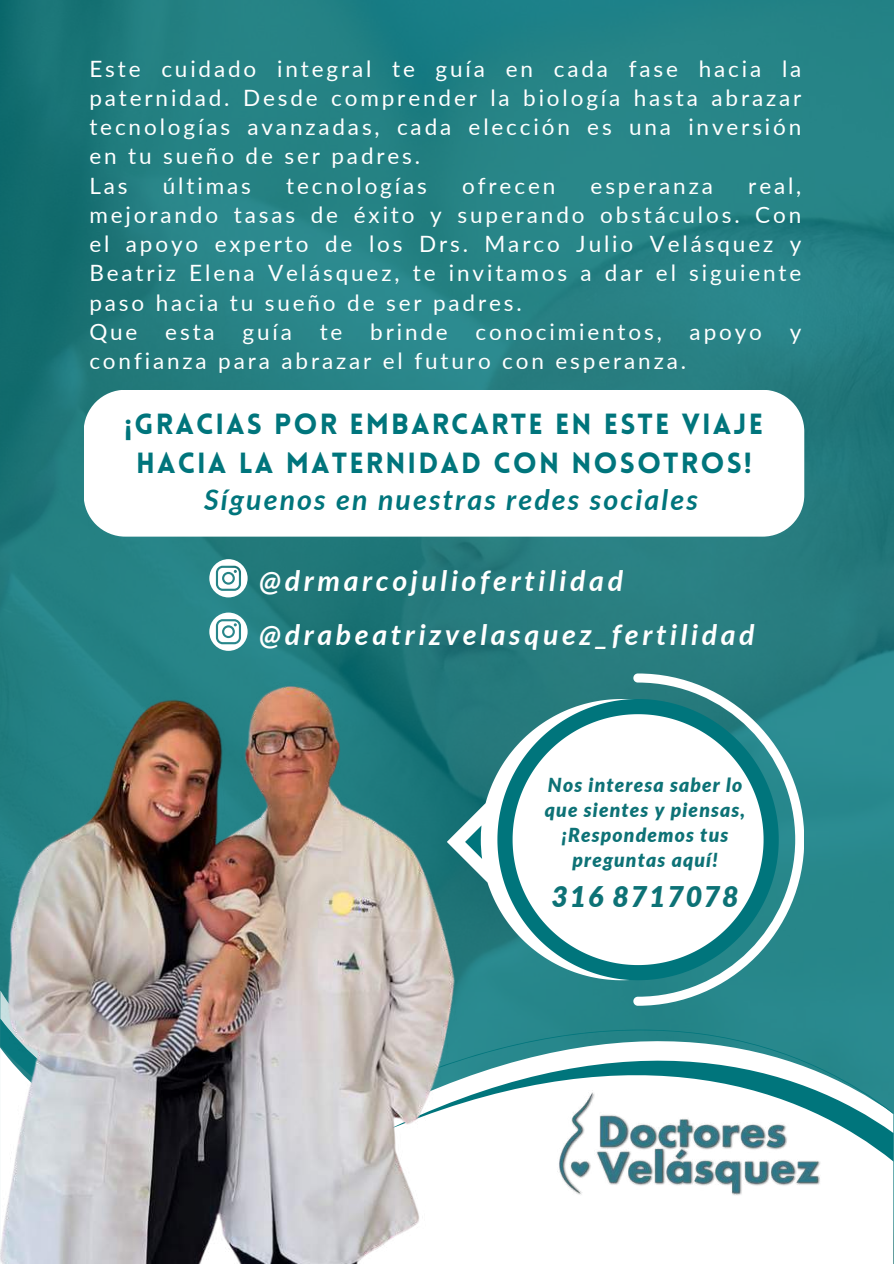
<style>
.page{position:relative;width:894px;height:1264px;background:#fff}
.page>*{position:absolute;margin:0;border:0;box-sizing:border-box;transform-origin:0 0}
.t1{font:900 28.5px/39.3px "Lovelo";letter-spacing:.075em;color:#00757c;text-align:center}
.t2{font:italic 700 28.5px/53.4px "Lato";letter-spacing:.125em;color:#fff}
.t3{font:italic 700 28.5px "Lato";letter-spacing:.075em;color:#00757c}
.t4{font:italic 900 28.5px "Lato";letter-spacing:.06em;color:#0d7276}
.t5{font:22.5px/29.2px "Lato";letter-spacing:.125em;color:#fff}
.t6{font:italic 900 19.35px/24.8px "Lato";letter-spacing:.06em;color:#0d7276;text-align:center}
</style>
<div class="page">
<img style="left:0;top:0;width:893px;height:995px">
<div style="left:502px;top:995px;width:391px;height:19px;background:#28888d"></div>
<svg style="left:502px;top:1014px;width:391px;height:147px"></svg>
<img style="left:551px;top:1000px;width:274px;height:195px">
<svg style="left:502px;top:699px;width:131px;height:281px"></svg>
<svg style="left:512px;top:714px;width:121px;height:251px"></svg>
<svg style="left:633px;top:673px;width:170px;height:332px"></svg>
<img style="left:0;top:673px;width:502px;height:590px">
<svg style="left:209px;top:559px;width:38px;height:38px"></svg>
<svg style="left:209px;top:612px;width:38px;height:39px"></svg>
<svg style="left:84px;top:390px;width:720px;height:146px"></svg>
<p class="t5" style="left:89px;top:53px;width:713px">Este cuidado integral te guía en cada fase hacia la paternidad. Desde comprender la biología hasta abrazar tecnologías avanzadas, cada elección es una inversión en tu sueño de ser padres.<br>Las</p>
<p class="t5" style="left:89px;top:170px;width:713px;text-indent:658px">real, mejorando tasas de éxito y superando obstáculos. Con el apoyo experto de los Drs. Marco Julio Velásquez y Beatriz Elena Velásquez, te invitamos a dar el siguiente paso hacia tu sueño de ser padres.<br>Que esta guía te brinde conocimientos, apoyo y confianza para abrazar el futuro con esperanza.</p>
<p class="t5" style="left:163px;top:170px;width:89px">últimas</p>
<p class="t5" style="left:286px;top:170px;width:142px">tecnologías</p>
<p class="t5" style="left:462px;top:170px;width:95px">ofrecen</p>
<p class="t5" style="left:590px;top:170px;width:124px">esperanza</p>
<p class="t1" style="left:125px;top:407px;width:640px">¡GRACIAS POR EMBARCARTE EN ESTE VIAJE<br>HACIA LA MATERNIDAD CON NOSOTROS!</p>
<p class="t3" style="left:204px;top:482px;width:495px">Síguenos en nuestras redes sociales</p>
<p class="t2" style="left:259px;top:553px;width:497px">@drmarcojuliofertilidad @drabeatrizvelasquez_fertilidad</p>
<p class="t6" style="left:544px;top:772px;width:202px">Nos interesa saber lo que sientes y piensas, ¡Respondemos tus preguntas aquí!</p>
<p class="t4" style="left:551px;top:878px;width:189px">316 8717078</p>
</div>
